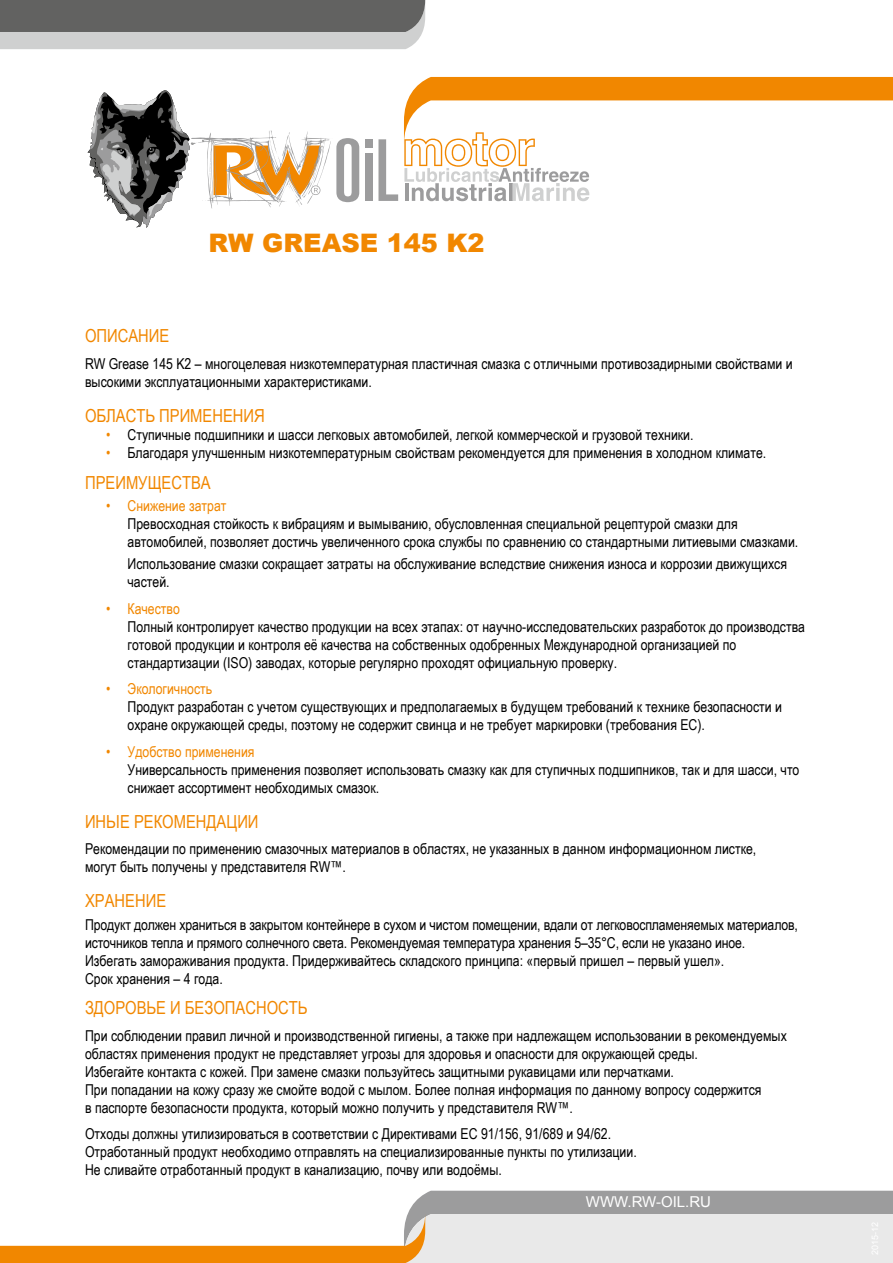
<style>
.page{position:relative;width:893px;height:1263px;background:#fff}
.page>*{position:absolute;margin:0;border:0;box-sizing:border-box;transform-origin:0 0}
.t1{font:900 25.5px "Arial";color:#f18700}
.t2{font:18px "Arial Narrow";color:#f18700}
.t3{font:15px/18px "Arial Narrow";color:#000}
.t4{font:15px "Arial Narrow";color:#f18700}
.t5{font:15px "Arial";color:#fff}
.s1{color:#f18700}
</style>
<div class="page">
<svg style="left:0;top:1191px;width:893px;height:72px"></svg>
<svg style="left:88px;top:90px;width:271px;height:138px"></svg>
<svg style="left:378px;top:139px;width:20px;height:62px"></svg>
<div style="left:365px;top:139px;width:8px;height:9px;background:#9c9c9d"></div>
<div style="left:365px;top:153px;width:8px;height:48px;background:#9c9c9d"></div>
<svg style="left:404px;top:77px;width:489px;height:124px"></svg>
<svg style="left:0;top:0;width:425px;height:49px;background:#888988"></svg>
<h1 class="t1" style="left:208px;top:224px;width:278px">RW GREASE 145 K2</h1>
<p class="t2" style="left:85px;top:323px;width:86px">ОПИСАНИЕ</p>
<p class="t3" style="left:85px;top:354px;width:709px">RW Grease 145 K2 – многоцелевая низкотемпературная пластичная смазка с отличными противозадирными свойствами и высокими эксплуатационными характеристиками.</p>
<p class="t2" style="left:85px;top:402px;width:181px">ОБЛАСТЬ ПРИМЕНЕНИЯ</p>
<p class="t3" style="left:106px;top:425px;width:589px"><span class="s1">•</span> Ступичные подшипники и шасси легковых автомобилей, легкой коммерческой и грузовой техники.</p>
<p class="t3" style="left:106px;top:443px;width:661px"><span class="s1">•</span> Благодаря улучшенным низкотемпературным свойствам рекомендуется для применения в холодном климате.</p>
<p class="t2" style="left:85px;top:469px;width:127px">ПРЕИМУЩЕСТВА</p>
<p class="t4" style="left:106px;top:495px;width:122px">• Снижение затрат</p>
<p class="t3" style="left:128px;top:514px;width:672px">Превосходная стойкость к вибрациям и вымыванию, обусловленная специальной рецептурой смазки для автомобилей, позволяет достичь увеличенного срока службы по сравнению со стандартными литиевыми смазками.</p>
<p class="t3" style="left:128px;top:554px;width:661px">Использование смазки сокращает затраты на обслуживание вследствие снижения износа и коррозии движущихся частей.</p>
<p class="t4" style="left:106px;top:597px;width:75px">• Качество</p>
<p class="t3" style="left:128px;top:617px;width:679px">Полный контролирует качество продукции на всех этапах: от научно-исследовательских разработок до производства готовой продукции и контроля её качества на собственных одобренных Международной организацией по стандартизации (ISO) заводах, которые регулярно проходят официальную проверку.</p>
<p class="t4" style="left:106px;top:678px;width:107px">• Экологичность</p>
<p class="t3" style="left:128px;top:697px;width:656px">Продукт разработан с учетом существующих и предполагаемых в будущем требований к технике безопасности и охране окружающей среды, поэтому не содержит свинца и не требует маркировки (требования EC).</p>
<p class="t4" style="left:106px;top:740px;width:150px">• Удобство применения</p>
<p class="t3" style="left:128px;top:760px;width:673px">Универсальность применения позволяет использовать смазку как для ступичных подшипников, так и для шасси, что снижает ассортимент необходимых смазок.</p>
<p class="t2" style="left:85px;top:808px;width:61px">Иные рекомен</p>
<p class="t2" style="left:207px;top:808px;width:42px">дации</p>
<p class="t3" style="left:85px;top:839px;width:673px">Рекомендации по применению смазочных материалов в областях, не указанных в данном информационном листке, могут быть получены у представителя RW™.</p>
<p class="t2" style="left:85px;top:888px;width:83px">ХРАНЕНИЕ</p>
<p class="t3" style="left:85px;top:915px;width:714px">Продукт должен храниться в закрытом контейнере в сухом и чистом помещении, вдали от легковоспламеняемых материалов, источников тепла и прямого солнечного света. Рекомендуемая температура хранения 5–35°C, если не указано иное.<br>Избегать замораживания продукта. Придерживайтесь складского принципа: «первый пришел – первый ушел».<br>Срок хранения – 4 года.</p>
<p class="t2" style="left:85px;top:995px;width:31px">Здоровье</p>
<p class="t2" style="left:170px;top:995px;width:26px">и безопасность</p>
<p class="t3" style="left:85px;top:1026px;width:703px">При соблюдении правил личной и производственной гигиены, а также при надлежащем использовании в рекомендуемых областях применения продукт не представляет угрозы для здоровья и опасности для окружающей среды.<br>Избегайте контакта с кожей. При замене смазки пользуйтесь защитными рукавицами или перчатками.<br>При попадании на кожу сразу же смойте водой с мылом. Более полная информация по данному вопросу содержится<br>в паспорте безопасности продукта, который можно получить у представителя RW™.</p>
<p class="t3" style="left:85px;top:1124px;width:553px">Отходы должны утилизироваться в соответствии с Директивами EC 91/156, 91/689 и 94/62.<br>Отработанный продукт необходимо отправлять на специализированные пункты по утилизации.<br>Не сливайте отработанный продукт в канализацию, почву или водоёмы.</p>
<p class="t5" style="left:586px;top:1192px;width:127px">WWW.RW-OIL.RU</p>
</div>
